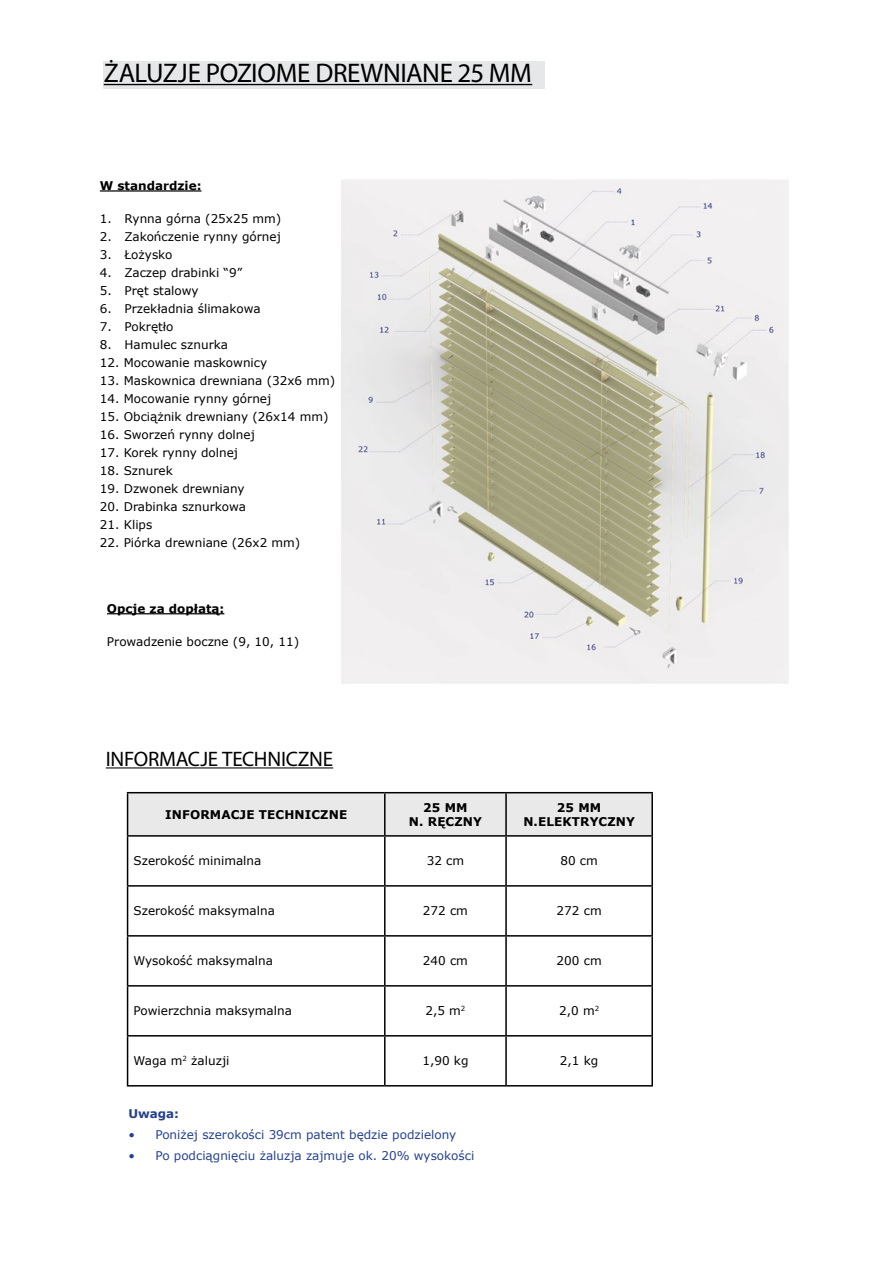
<style>
.page{position:relative;width:893px;height:1263px;background:#fff}
.page>*{position:absolute;margin:0;border:0;box-sizing:border-box;transform-origin:0 0}
.t1{font:27px "Myriad Pro";letter-spacing:-.015em;color:#000}
.t2{font:21px "Myriad Pro";letter-spacing:-.01em;color:#000}
.t3{font:12px "Verdana";color:#000}
.t4{font:12px "Verdana";color:#25408f}
.t5{font:700 12px/14.4px "Verdana";letter-spacing:.01em;color:#000;text-align:center}
.t6{font:700 12px "Verdana";color:#25408f}
</style>
<div class="page">
<div style="left:128px;top:793px;width:523px;height:42px;background:#e9e9ea"></div>
<hr style="left:127px;top:792px;width:258px;height:1px;background:#000">
<hr style="left:127px;top:793px;width:1px;height:42px;background:#000">
<hr style="left:385px;top:792px;width:121px;height:1px;background:#000">
<hr style="left:384px;top:793px;width:2px;height:42px;background:#000">
<hr style="left:506px;top:792px;width:147px;height:1px;background:#000">
<hr style="left:505px;top:793px;width:2px;height:42px;background:#000">
<hr style="left:651px;top:793px;width:2px;height:42px;background:#000">
<hr style="left:127px;top:835px;width:258px;height:2px;background:#000">
<hr style="left:127px;top:837px;width:1px;height:48px;background:#000">
<hr style="left:385px;top:835px;width:121px;height:2px;background:#000">
<hr style="left:384px;top:837px;width:2px;height:48px;background:#000">
<hr style="left:506px;top:835px;width:147px;height:2px;background:#000">
<hr style="left:505px;top:837px;width:2px;height:48px;background:#000">
<hr style="left:651px;top:837px;width:2px;height:48px;background:#000">
<hr style="left:127px;top:885px;width:258px;height:2px;background:#000">
<hr style="left:127px;top:887px;width:1px;height:48px;background:#000">
<hr style="left:385px;top:885px;width:121px;height:2px;background:#000">
<hr style="left:384px;top:887px;width:2px;height:48px;background:#000">
<hr style="left:506px;top:885px;width:147px;height:2px;background:#000">
<hr style="left:505px;top:887px;width:2px;height:48px;background:#000">
<hr style="left:651px;top:887px;width:2px;height:48px;background:#000">
<hr style="left:127px;top:935px;width:258px;height:1px;background:#000">
<hr style="left:127px;top:936px;width:1px;height:49px;background:#000">
<hr style="left:385px;top:935px;width:121px;height:1px;background:#000">
<hr style="left:384px;top:936px;width:2px;height:49px;background:#000">
<hr style="left:506px;top:935px;width:147px;height:1px;background:#000">
<hr style="left:505px;top:936px;width:2px;height:49px;background:#000">
<hr style="left:651px;top:936px;width:2px;height:49px;background:#000">
<hr style="left:127px;top:985px;width:258px;height:1px;background:#000">
<hr style="left:127px;top:986px;width:1px;height:49px;background:#000">
<hr style="left:385px;top:985px;width:121px;height:1px;background:#000">
<hr style="left:384px;top:986px;width:2px;height:49px;background:#000">
<hr style="left:506px;top:985px;width:147px;height:1px;background:#000">
<hr style="left:505px;top:986px;width:2px;height:49px;background:#000">
<hr style="left:651px;top:986px;width:2px;height:49px;background:#000">
<hr style="left:127px;top:1035px;width:258px;height:1px;background:#000">
<hr style="left:127px;top:1036px;width:1px;height:49px;background:#000">
<hr style="left:385px;top:1035px;width:121px;height:1px;background:#000">
<hr style="left:384px;top:1036px;width:2px;height:49px;background:#000">
<hr style="left:506px;top:1035px;width:147px;height:1px;background:#000">
<hr style="left:505px;top:1036px;width:2px;height:49px;background:#000">
<hr style="left:651px;top:1036px;width:2px;height:49px;background:#000">
<hr style="left:127px;top:1085px;width:258px;height:1px;background:#000">
<hr style="left:385px;top:1085px;width:121px;height:1px;background:#000">
<hr style="left:506px;top:1085px;width:147px;height:1px;background:#000">
<div style="left:103px;top:62px;width:442px;height:27px;background:#e6e7e8"></div>
<hr style="left:104px;top:84px;width:428px;height:1px;background:#000">
<hr style="left:106px;top:767px;width:227px;height:1px;background:#000">
<hr style="left:100px;top:190px;width:101px;height:2px;background:#000">
<hr style="left:107px;top:613px;width:117px;height:1px;background:#000">
<img style="left:342px;top:180px;width:445px;height:504px">
<div style="left:339px;top:177px;width:451px;height:511px;border:2px solid #fff"></div>
<h1 class="t1" style="left:104px;top:56px;width:430px">ŻALUZJE POZIOME DREWNIANE 25 MM</h1>
<p class="t5" style="left:100px;top:178px;width:103px">W standardzie:</p>
<p class="t3" style="left:100px;top:211px;width:183px">1. Rynna górna (25x25 mm)</p>
<p class="t3" style="left:100px;top:229px;width:182px">2. Zakończenie rynny górnej</p>
<p class="t3" style="left:100px;top:247px;width:74px">3. Łożysko</p>
<p class="t3" style="left:100px;top:265px;width:144px">4. Zaczep drabinki “9”</p>
<p class="t3" style="left:100px;top:283px;width:100px">5. Pręt stalowy</p>
<p class="t3" style="left:100px;top:301px;width:162px">6. Przekładnia ślimakowa</p>
<p class="t3" style="left:100px;top:319px;width:75px">7. Pokrętło</p>
<p class="t3" style="left:100px;top:337px;width:130px">8. Hamulec sznurka</p>
<p class="t3" style="left:100px;top:355px;width:169px">12. Mocowanie maskownicy</p>
<p class="t3" style="left:100px;top:373px;width:237px">13. Maskownica drewniana (32x6 mm)</p>
<p class="t3" style="left:100px;top:391px;width:173px">14. Mocowanie rynny górnej</p>
<p class="t3" style="left:100px;top:409px;width:230px">15. Obciążnik drewniany (26x14 mm)</p>
<p class="t3" style="left:100px;top:427px;width:156px">16. Sworzeń rynny dolnej</p>
<p class="t3" style="left:100px;top:445px;width:140px">17. Korek rynny dolnej</p>
<p class="t3" style="left:100px;top:463px;width:74px">18. Sznurek</p>
<p class="t3" style="left:100px;top:481px;width:146px">19. Dzwonek drewniany</p>
<p class="t3" style="left:100px;top:499px;width:148px">20. Drabinka sznurkowa</p>
<p class="t3" style="left:100px;top:517px;width:54px">21. Klips</p>
<p class="t3" style="left:100px;top:535px;width:202px">22. Piórka drewniane (26x2 mm)</p>
<p class="t5" style="left:107px;top:601px;width:119px">Opcje za dopłatą:</p>
<p class="t3" style="left:107px;top:633px;width:194px">Prowadzenie boczne (9, 10, 11)</p>
<h2 class="t2" style="left:106px;top:746px;width:229px">INFORMACJE TECHNICZNE</h2>
<p class="t5" style="left:165px;top:807px;width:184px">INFORMACJE TECHNICZNE</p>
<p class="t5" style="left:409px;top:800px;width:75px">25 MM<br>N. RĘCZNY</p>
<p class="t5" style="left:523px;top:800px;width:113px">25 MM<br>N.ELEKTRYCZNY</p>
<p class="t3" style="left:134px;top:853px;width:129px">Szerokość minimalna</p>
<p class="t3" style="left:427px;top:853px;width:39px">32 cm</p>
<p class="t3" style="left:560px;top:853px;width:39px">80 cm</p>
<p class="t3" style="left:134px;top:903px;width:143px">Szerokość maksymalna</p>
<p class="t3" style="left:423px;top:903px;width:47px">272 cm</p>
<p class="t3" style="left:557px;top:903px;width:47px">272 cm</p>
<p class="t3" style="left:134px;top:953px;width:141px">Wysokość maksymalna</p>
<p class="t3" style="left:423px;top:953px;width:47px">240 cm</p>
<p class="t3" style="left:557px;top:953px;width:47px">200 cm</p>
<p class="t3" style="left:134px;top:1003px;width:160px">Powierzchnia maksymalna</p>
<p class="t3" style="left:425px;top:1003px;width:41px">2,5 m<sup>2</sup></p>
<p class="t3" style="left:559px;top:1003px;width:41px">2,0 m<sup>2</sup></p>
<p class="t3" style="left:134px;top:1053px;width:97px">Waga m<sup>2</sup> żaluzji</p>
<p class="t3" style="left:422px;top:1053px;width:48px">1,90 kg</p>
<p class="t3" style="left:560px;top:1053px;width:40px">2,1 kg</p>
<p class="t6" style="left:128px;top:1105px;width:52px">Uwaga:</p>
<p class="t4" style="left:128px;top:1126px;width:329px">• Poniżej szerokości 39cm patent będzie podzielony</p>
<p class="t4" style="left:128px;top:1147px;width:347px">• Po podciągnięciu żaluzja zajmuje ok. 20% wysokości</p>
</div>
